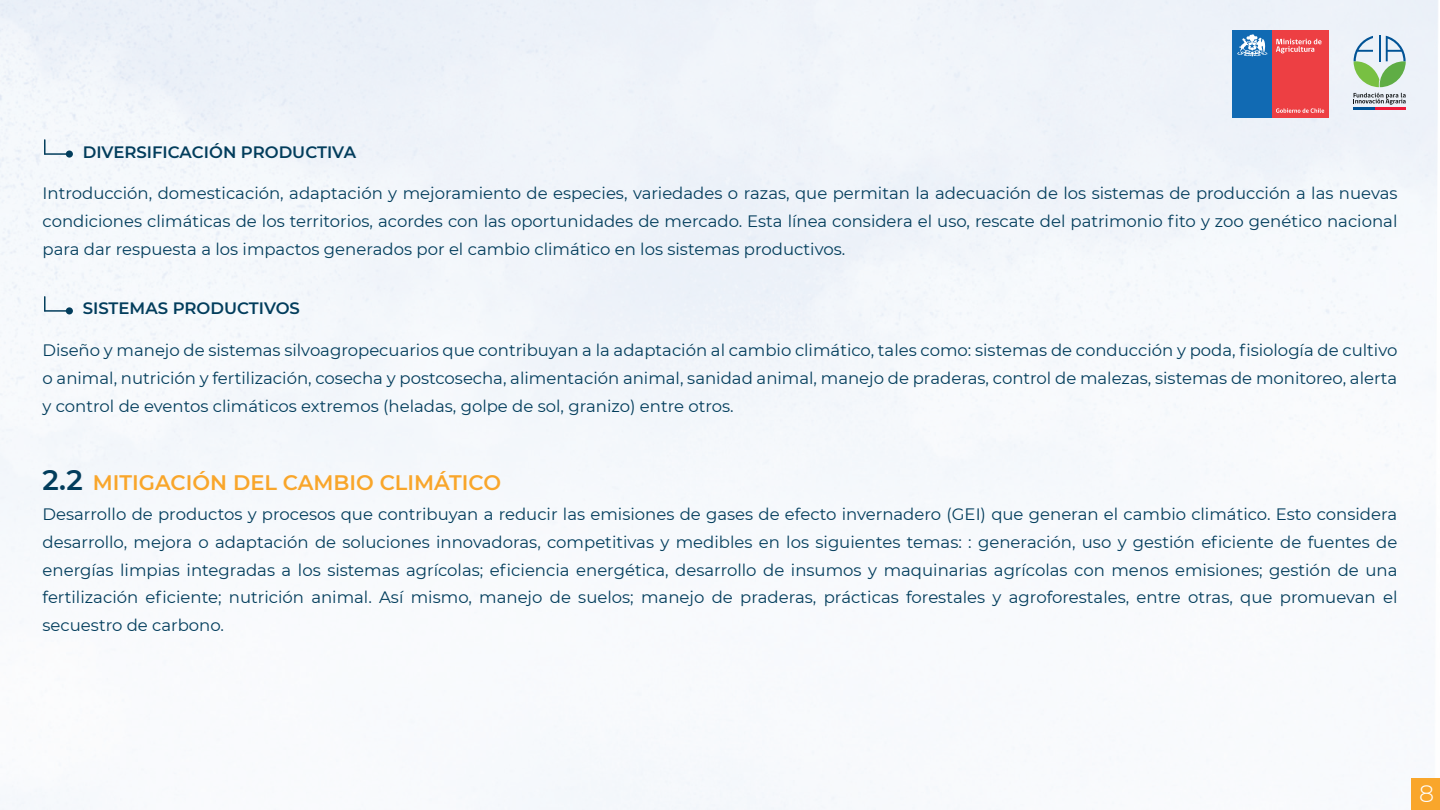
<style>
.page{position:relative;width:1440px;height:810px;background:#fff}
.page>*{position:absolute;margin:0;border:0;box-sizing:border-box;transform-origin:0 0}
.t1{font:300 23.77px "Montserrat";color:#fff}
.t2{font:600 21px "Montserrat";color:#f9a62b}
.t3{font:16.5px/27.8px "Montserrat";color:#023d5c;text-align:justify}
.t4{font:600 16.5px "Montserrat";color:#023d5c}
.s1{font-size:28.12px;color:#023d5c}
</style>
<div class="page">
<img style="left:0;top:0;width:1440px;height:810px">
<div style="left:1233px;top:30px;width:39px;height:87px;background:#116ab3"></div>
<div style="left:1272px;top:30px;width:57px;height:87px;background:#ed3f43"></div>
<svg style="left:1276px;top:108px;width:48px;height:5px"></svg>
<svg style="left:1237px;top:34px;width:31px;height:23px"></svg>
<svg style="left:1276px;top:39px;width:46px;height:14px"></svg>
<svg style="left:1354px;top:93px;width:52px;height:12px"></svg>
<hr style="left:1379px;top:35px;width:2px;height:26px;background:#015396">
<svg style="left:1354px;top:36px;width:52px;height:51px;background:#abceb7"></svg>
<hr style="left:1375px;top:107px;width:31px;height:3px;background:#ed1a38">
<hr style="left:1354px;top:107px;width:21px;height:3px;background:#015396">
<hr style="left:45px;top:153px;width:24px;height:2px;background:#023d5c">
<svg style="left:44px;top:140px;width:2px;height:14px"></svg>
<div style="left:66px;top:151px;width:7px;height:7px;background:#023d5c;border-radius:50%"></div>
<hr style="left:45px;top:310px;width:24px;height:2px;background:#023d5c">
<svg style="left:44px;top:297px;width:2px;height:14px"></svg>
<div style="left:66px;top:307px;width:7px;height:7px;background:#023d5c;border-radius:50%"></div>
<div style="left:1412px;top:779px;width:28px;height:31px;background:#f9a62b"></div>
<p class="t4" style="left:83px;top:140px;width:275px">DIVERSIFICACIÓN PRODUCTIVA</p>
<p class="t3" style="left:43px;top:179px;width:1356px">Introducción, domesticación, adaptación y mejoramiento de especies, variedades o razas, que permitan la adecuación de los sistemas de producción a las nuevas condiciones climáticas de los territorios, acordes con las oportunidades de mercado. Esta línea considera el uso, rescate del patrimonio fito y zoo genético nacional para dar respuesta a los impactos generados por el cambio climático en los sistemas productivos.</p>
<p class="t4" style="left:83px;top:297px;width:219px">SISTEMAS PRODUCTIVOS</p>
<p class="t3" style="left:43px;top:336px;width:1356px">Diseño y manejo de sistemas silvoagropecuarios que contribuyan a la adaptación al cambio climático, tales como: sistemas de conducción y poda, fisiología de cultivo o animal, nutrición y fertilización, cosecha y postcosecha, alimentación animal, sanidad animal, manejo de praderas, control de malezas, sistemas de monitoreo, alerta y control de eventos climáticos extremos (heladas, golpe de sol, granizo) entre otros.</p>
<p class="t2" style="left:43px;top:468px;width:460px"><span class="s1">2.2</span> MITIGACIÓN DEL CAMBIO CLIMÁTICO</p>
<p class="t3" style="left:43px;top:500px;width:1356px">Desarrollo de productos y procesos que contribuyan a reducir las emisiones de gases de efecto invernadero (GEI) que generan el cambio climático. Esto considera desarrollo, mejora o adaptación de soluciones innovadoras, competitivas y medibles en los siguientes temas: : generación, uso y gestión eficiente de fuentes de energías limpias integradas a los sistemas agrícolas; eficiencia energética, desarrollo de insumos y maquinarias agrícolas con menos emisiones; gestión de una fertilización eficiente; nutrición animal. Así mismo, manejo de suelos; manejo de praderas, prácticas forestales y agroforestales, entre otras, que promuevan el secuestro de carbono.</p>
<h1 class="t1" style="left:1419px;top:777px;width:17px">8</h1>
</div>
